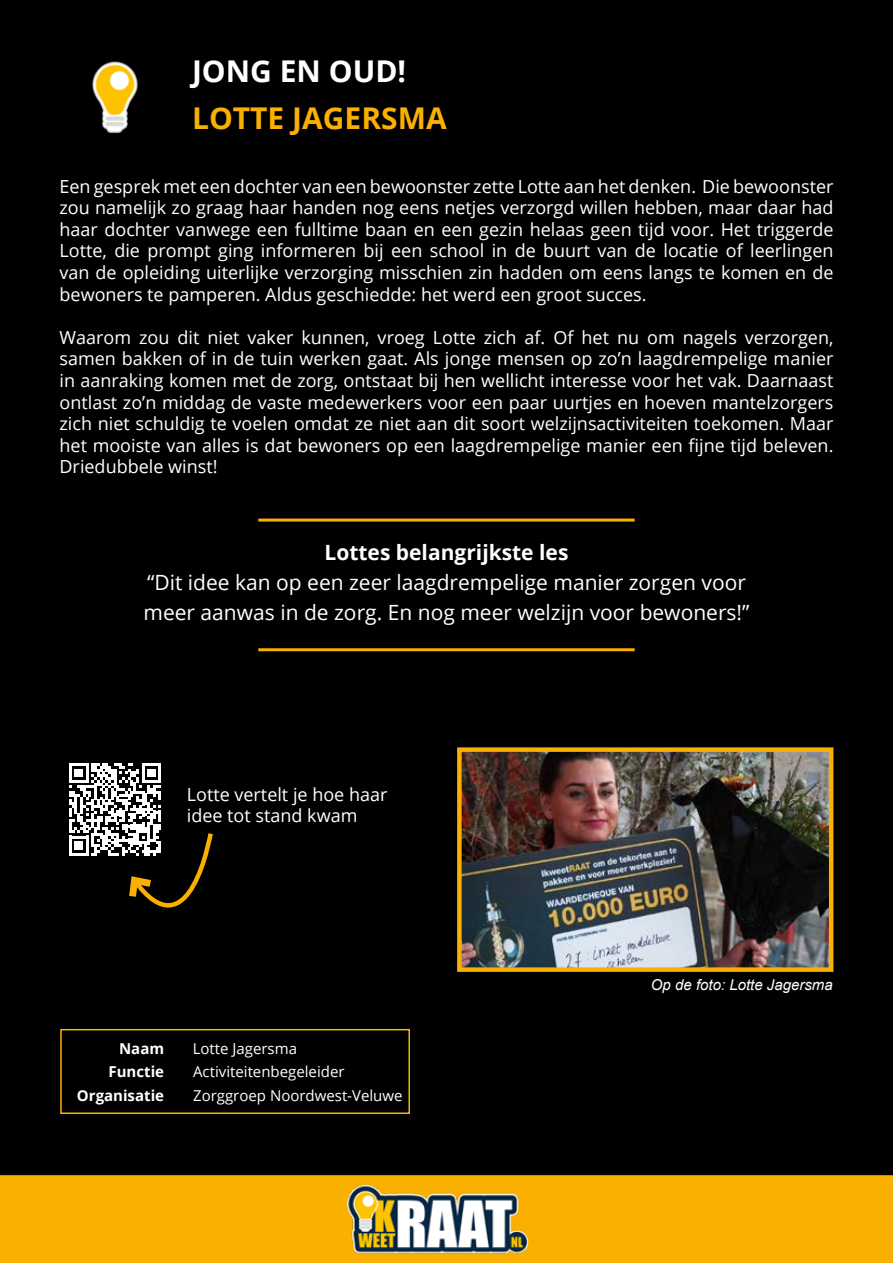
<style>
.page{position:relative;width:893px;height:1263px;background:#fff}
.page>*{position:absolute;margin:0;border:0;box-sizing:border-box;transform-origin:0 0}
.t1{font:700 30px "Open Sans";color:#f9b000}
.t2{font:700 30px "Open Sans";color:#fff}
.t3{font:21px/30px "Open Sans";color:#fff}
.t4{font:700 21px "Open Sans";color:#fff}
.t5{font:18px/21.6px "Open Sans";color:#fff;text-align:justify}
.t6{font:15px "Open Sans";color:#fff}
.t7{font:700 15px "Open Sans";color:#fff}
.t8{font:italic 15px "Arial";color:#fff}
</style>
<div class="page">
<div style="left:0;top:0;width:893px;height:1174px;background:#000"></div>
<div style="left:0;top:1174px;width:893px;height:89px;background:#f9b000"></div>
<img style="left:331px;top:1181px;width:210px;height:76px">
<img style="left:92px;top:60px;width:46px;height:74px">
<hr style="left:258px;top:518px;width:377px;height:3px;background:#f9b000">
<hr style="left:258px;top:648px;width:377px;height:3px;background:#f9b000">
<svg style="left:69px;top:763px;width:146px;height:194px"></svg>
<img style="left:462px;top:752px;width:366px;height:215px">
<div style="left:457px;top:747px;width:376px;height:225px;border:4px solid #f9b000"></div>
<div style="left:60px;top:1029px;width:350px;height:85px;border:2px solid #f9b000"></div>
<h1 class="t2" style="left:192px;top:50px;width:216px">JONG EN OUD!</h1>
<h1 class="t1" style="left:192px;top:97px;width:256px">LOTTE JAGERSMA</h1>
<p class="t5" style="left:60px;top:175px;width:775px">Een gesprek met een dochter van een bewoonster zette Lotte aan het denken. Die bewoonster zou namelijk zo graag haar handen nog eens netjes verzorgd willen hebben, maar daar had haar dochter vanwege een fulltime baan en een gezin helaas geen tijd voor. Het triggerde Lotte, die prompt ging informeren bij een school in de buurt van de locatie of leerlingen van de opleiding uiterlijke verzorging misschien zin hadden om eens langs te komen en de bewoners te pamperen. Aldus geschiedde: het werd een groot succes.</p>
<p class="t5" style="left:60px;top:326px;width:775px">Waarom zou dit niet vaker kunnen, vroeg Lotte zich af. Of het nu om nagels verzorgen, samen bakken of in de tuin werken gaat. Als jonge mensen op zo’n laagdrempelige manier in aanraking komen met de zorg, ontstaat bij hen wellicht interesse voor het vak. Daarnaast ontlast zo’n middag de vaste medewerkers voor een paar uurtjes en hoeven mantelzorgers zich niet schuldig te voelen omdat ze niet aan dit soort welzijnsactiviteiten toekomen. Maar het mooiste van alles is dat bewoners op een laagdrempelige manier een fijne tijd beleven.<br>Driedubbele winst!</p>
<p class="t4" style="left:325px;top:537px;width:245px">Lottes belangrijkste les</p>
<p class="t3" style="left:143px;top:566px;width:608px">“Dit idee kan op een zeer laagdrempelige manier zorgen voor meer aanwas in de zorg. En nog meer welzijn voor bewoners!”</p>
<p class="t5" style="left:187px;top:783px;width:202px">Lotte vertelt je hoe haar idee tot stand kwam</p>
<p class="t7" style="left:119px;top:1037px;width:47px">Naam</p>
<p class="t6" style="left:193px;top:1038px;width:106px">Lotte Jagersma</p>
<p class="t7" style="left:109px;top:1061px;width:57px">Functie</p>
<p class="t6" style="left:193px;top:1061px;width:153px">Activiteitenbegeleider</p>
<p class="t7" style="left:77px;top:1084px;width:89px">Organisatie</p>
<p class="t6" style="left:193px;top:1085px;width:211px">Zorggroep Noordwest-Veluwe</p>
<p class="t8" style="left:651px;top:975px;width:183px">Op de foto: Lotte Jagersma</p>
</div>
